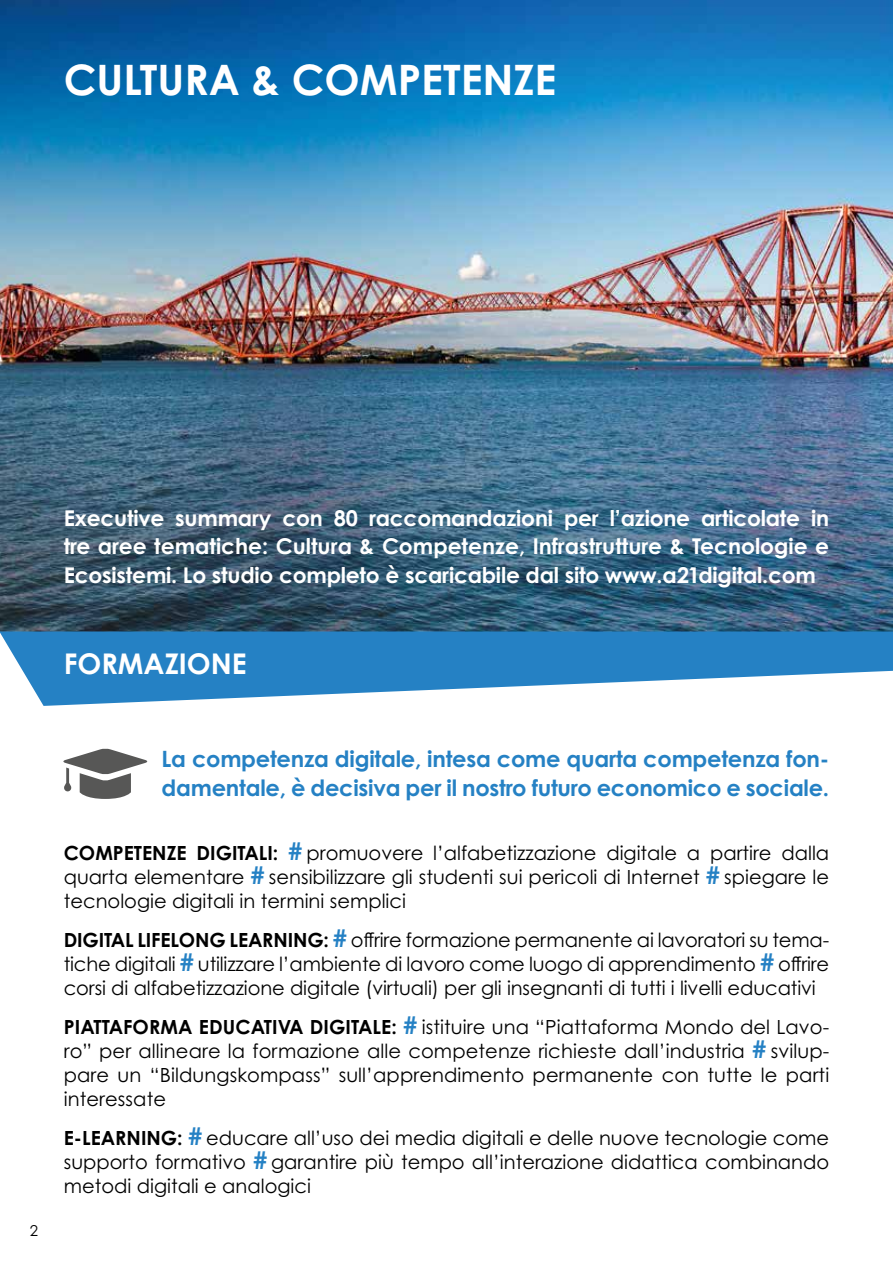
<style>
.page{position:relative;width:893px;height:1263px;background:#fff}
.page>*{position:absolute;margin:0;border:0;box-sizing:border-box;transform-origin:0 0}
.t1{font:700 42px "Century Gothic Pro";color:#fff}
.t2{font:700 28.5px "Century Gothic Pro";color:#fff}
.t3{font:700 22.5px/28.5px "Century Gothic Pro";letter-spacing:-.01em;color:#2581c4}
.t4{font:700 21.75px/28.5px "Century Gothic Pro";letter-spacing:-.01em;color:#fff;text-align:justify}
.t5{font:19.5px/24px "Century Gothic Pro";color:#000;text-align:justify}
.t6{font:15px "Century Gothic Pro";color:#000}
.s1{font-weight:700}
.s2{font-weight:700;font-size:24px;color:#2581c4}
</style>
<div class="page">
<img style="left:0;top:0;width:893px;height:631px">
<svg style="left:0;top:631px;width:893px;height:75px;fill:#2581c4"></svg>
<svg style="left:63px;top:748px;width:85px;height:51px"></svg>
<h1 class="t1" style="left:64px;top:53px;width:494px">CULTURA &amp; COMPETENZE</h1>
<p class="t4" style="left:64px;top:503px;width:767px">Executive summary con 80 raccomandazioni per l’azione articolate in tre aree tematiche: Cultura &amp; Competenze, Infrastrutture &amp; Tecnologie e Ecosistemi. Lo studio completo è scaricabile dal sito www.a21digital.com</p>
<h2 class="t2" style="left:64px;top:646px;width:184px">FORMAZIONE</h2>
<p class="t6" style="left:30px;top:1222px;width:10px">2</p>
<p class="t3" style="left:162px;top:744px;width:669px">La competenza digitale, intesa come quarta competenza fon&shy;damentale, è decisiva per il nostro futuro economico e sociale.</p>
<p class="t5" style="left:64px;top:841px;width:767px"><span class="s1">COMPETENZE DIGITALI:</span> <span class="s2">#</span> promuovere l’alfabetizzazione digitale a partire dalla quarta elementare <span class="s2">#</span> sensibilizzare gli studenti sui pericoli di Internet <span class="s2">#</span> spiegare le tecnologie digitali in termini semplici</p>
<p class="t5" style="left:64px;top:928px;width:767px"><span class="s1">DIGITAL LIFELONG LEARNING:</span> <span class="s2">#</span> offrire formazione permanente ai lavoratori su tema&shy;tiche digitali <span class="s2">#</span> utilizzare l’ambiente di lavoro come luogo di apprendimento <span class="s2">#</span> offrire corsi di alfabetizzazione digitale (virtuali) per gli insegnanti di tutti i livelli educativi</p>
<p class="t5" style="left:64px;top:1014px;width:767px"><span class="s1">PIATTAFORMA EDUCATIVA DIGITALE:</span> <span class="s2">#</span> istituire una “Piattaforma Mondo del Lavo&shy;ro” per allineare la formazione alle competenze richieste dall’industria <span class="s2">#</span> svilup&shy;pare un “Bildungskompass” sull’apprendimento permanente con tutte le parti interessate</p>
<p class="t5" style="left:64px;top:1125px;width:767px"><span class="s1">E-LEARNING:</span> <span class="s2">#</span> educare all’uso dei media digitali e delle nuove tecnologie come supporto formativo <span class="s2">#</span> garantire più tempo all’interazione didattica combinando metodi digitali e analogici</p>
</div>
